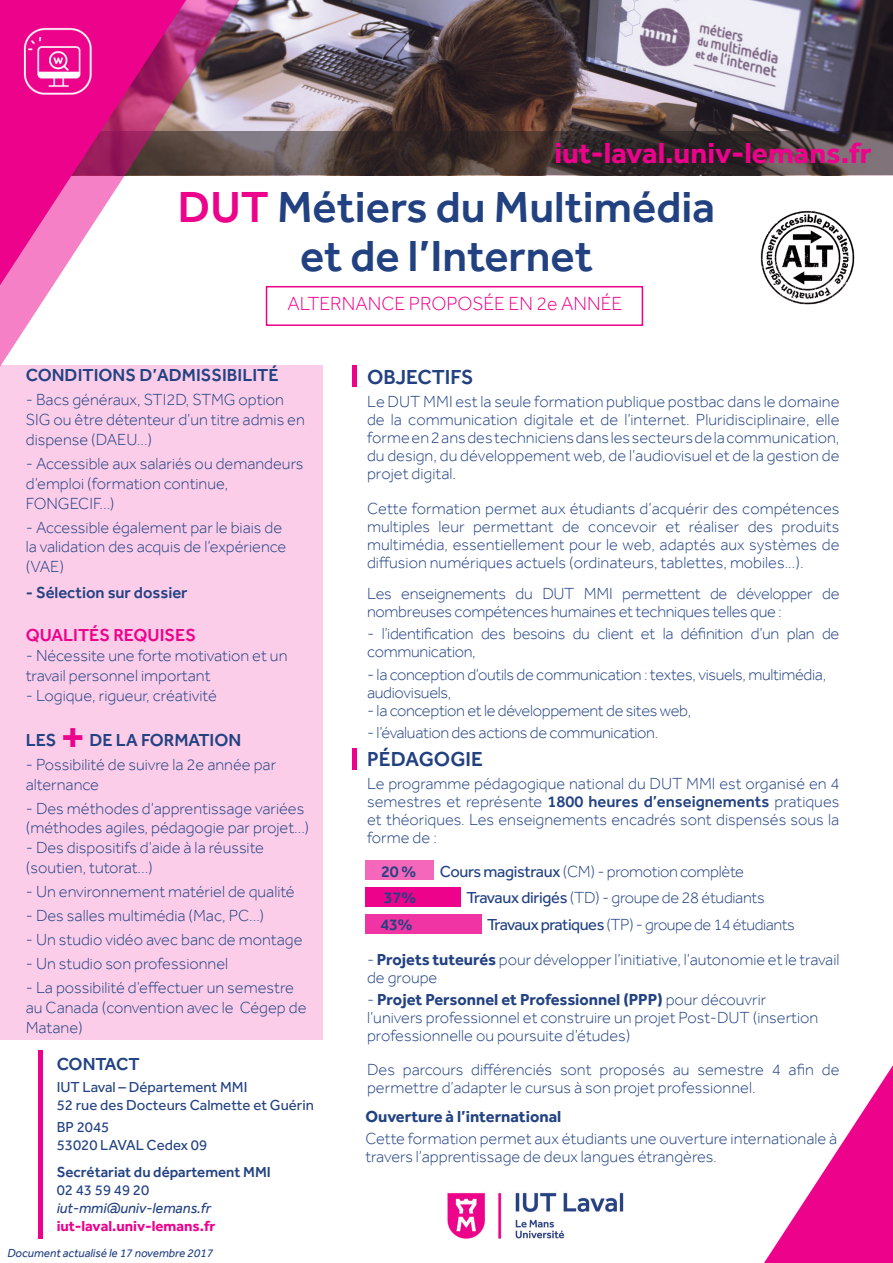
<style>
.page{position:relative;width:893px;height:1263px;background:#fff}
.page>*{position:absolute;margin:0;border:0;box-sizing:border-box;transform-origin:0 0}
.t1{font:500 48px "Effra";color:#ed028c}
.t2{font:500 45px/49.5px "Effra";color:#224181}
.t3{font:500 45px "Effra";color:#ed028c}
.t4{font:700 30px "Effra";color:#ed028c}
.t5{font:500 21px "Effra";color:#224181}
.t6{font:300 19.5px "Effra";color:#ed028c}
.t7{font:500 18px "Effra";color:#224282}
.t8{font:500 18px "Effra";color:#ed028c}
.t9{font:300 16.5px/18px "Effra";color:#224282}
.t10{font:300 16.5px/18px "Effra";letter-spacing:-.02em;color:#224282}
.t11{font:300 16.5px "Effra";letter-spacing:-.03em;color:#224282}
.t12{font:500 16.5px "Effra";letter-spacing:-.02em;color:#224282}
.t13{font:700 16.5px "Effra";color:#224282}
.t14{font:15px/18px "Effra";color:#224282}
.t15{font:500 15px "Effra";color:#224282}
.t16{font:700 15px "Effra";color:#ed028c}
.t17{font:italic 15px "Effra";color:#224282}
.t18{font:italic 12px "Effra";color:#224181}
.s1{font-weight:500}
.s2{font-weight:400}
.s3{font-weight:700}
</style>
<div class="page">
<div style="left:365px;top:861px;width:68px;height:19px;background:#f467ba"></div>
<div style="left:365px;top:887px;width:96px;height:20px;background:#ed028c"></div>
<div style="left:365px;top:914px;width:116px;height:20px;background:#f034a3"></div>
<img style="left:281px;top:0;width:612px;height:131px">
<div style="left:0;top:366px;width:323px;height:674px;background:#fbcde8"></div>
<svg style="left:764px;top:1065px;width:129px;height:198px"></svg>
<hr style="left:352px;top:366px;width:4px;height:21px;background:#ed028c">
<div style="left:38px;top:1050px;width:5px;height:189px;background:#ed028c"></div>
<svg style="left:281px;top:131px;width:612px;height:44px"></svg>
<svg style="left:0;top:0;width:281px;height:367px"></svg>
<svg style="left:0;top:0;width:186px;height:285px"></svg>
<hr style="left:352px;top:748px;width:4px;height:21px;background:#ed028c">
<img style="left:447px;top:1192px;width:177px;height:47px">
<div style="left:266px;top:286px;width:377px;height:40px;border:2px solid #ed028c"></div>
<img style="left:760px;top:210px;width:95px;height:95px">
<img style="left:1px;top:6px;width:115px;height:103px">
<h3 class="t4" style="left:554px;top:135px;width:319px">iut-laval.univ-lemans.fr</h3>
<h2 class="t3" style="left:178px;top:180px;width:30px">DUT</h2>
<h2 class="t2" style="left:300px;top:181px;width:417px;text-indent:-23px">Métiers du Multimédia et de l’Internet</h2>
<p class="t6" style="left:287px;top:291px;width:336px">ALTERNANCE PROPOSÉE EN 2e ANNÉE</p>
<p class="t7" style="left:26px;top:364px;width:254px">Conditions d’admissibilité</p>
<p class="t9" style="left:26px;top:390px;width:281px;line-height:19.8px">- Bacs généraux, STI2D, STMG option<br>SIG ou être détenteur d’un titre admis en dispense (DAEU…)</p>
<p class="t9" style="left:26px;top:453px;width:279px;line-height:19.8px">- Accessible aux salariés ou demandeurs d’emploi (formation continue,<br>FONGECIF...)</p>
<p class="t9" style="left:26px;top:517px;width:262px;line-height:19.8px">- Accessible également par le biais de la validation des acquis de l’expérience (VAE)</p>
<p class="t12" style="left:26px;top:583px;width:163px">- Sélection sur dossier</p>
<p class="t8" style="left:26px;top:624px;width:172px">Qualités requises</p>
<p class="t9" style="left:26px;top:645px;width:263px;line-height:19.8px">- Nécessite une forte motivation et un travail personnel important</p>
<p class="t9" style="left:26px;top:686px;width:193px">- Logique, rigueur, créativité</p>
<p class="t7" style="left:26px;top:729px;width:32px">Les</p>
<h1 class="t1" style="left:60px;top:708px;width:28px">+</h1>
<p class="t7" style="left:89px;top:729px;width:153px">de la formation</p>
<p class="t9" style="left:26px;top:754px;width:252px;line-height:19.8px">- Possibilité de suivre la 2e année par alternance</p>
<p class="t9" style="left:26px;top:798px;width:285px;line-height:19.8px">- Des méthodes d’apprentissage variées (méthodes agiles, pédagogie par projet...)</p>
<p class="t9" style="left:26px;top:838px;width:240px;line-height:19.8px">- Des dispositifs d’aide à la réussite (soutien, tutorat...)</p>
<p class="t9" style="left:26px;top:882px;width:270px">- Un environnement matériel de qualité</p>
<p class="t9" style="left:26px;top:906px;width:240px">- Des salles multimédia (Mac, PC…)</p>
<p class="t9" style="left:26px;top:930px;width:278px">- Un studio vidéo avec banc de montage</p>
<p class="t9" style="left:26px;top:954px;width:204px">- Un studio son professionnel</p>
<p class="t9" style="left:26px;top:978px;width:282px;line-height:19.8px">- La possibilité d’effectuer un semestre au Canada (convention avec le Cégep de<br>Matane)</p>
<p class="t7" style="left:57px;top:1053px;width:84px">Contact</p>
<p class="t14" style="left:57px;top:1078px;width:259px">IUT Laval – Département MMI<br>52 rue des Docteurs Calmette et Guérin</p>
<p class="t14" style="left:57px;top:1118px;width:152px">BP 2045<br>53020 LAVAL Cedex 09</p>
<p class="t15" style="left:57px;top:1163px;width:197px">Secrétariat du département MMI</p>
<p class="t14" style="left:57px;top:1180px;width:94px">02 43 59 49 20</p>
<p class="t17" style="left:57px;top:1199px;width:156px">iut-mmi@univ-lemans.fr</p>
<p class="t16" style="left:57px;top:1216px;width:160px">iut-laval.univ-lemans.fr</p>
<p class="t18" style="left:7px;top:1246px;width:207px">Document actualisé le 17 novembre 2017</p>
<p class="t5" style="left:367px;top:365px;width:108px">Objectifs</p>
<p class="t9" style="left:367px;top:392px;width:474px;text-align:justify">Le DUT MMI est la seule formation publique postbac dans le domaine de la communication digitale et de l’internet. Pluridisciplinaire, elle forme en 2 ans des techniciens dans les secteurs de la communication, du design, du développement web, de l’audiovisuel et de la gestion de projet digital.</p>
<p class="t9" style="left:367px;top:499px;width:474px;text-align:justify">Cette formation permet aux étudiants d’acquérir des compétences multiples leur permettant de concevoir et réaliser des produits multimédia, essentiellement pour le web, adaptés aux systèmes de diffusion numériques actuels (ordinateurs, tablettes, mobiles...).</p>
<p class="t10" style="left:367px;top:584px;width:474px">Les enseignements du DUT MMI permettent de développer de nombreuses compétences humaines et techniques telles que :</p>
<p class="t10" style="left:367px;top:625px;width:474px">- l’identification des besoins du client et la définition d’un plan de communication,</p>
<p class="t10" style="left:367px;top:665px;width:461px">- la conception d’outils de communication : textes, visuels, multimédia, audiovisuels,</p>
<p class="t10" style="left:367px;top:701px;width:326px">- la conception et le développement de sites web,</p>
<p class="t10" style="left:367px;top:723px;width:293px">- l’évaluation des actions de communication.</p>
<p class="t5" style="left:367px;top:747px;width:117px">pédagogie</p>
<p class="t9" style="left:367px;top:774px;width:474px;text-align:justify">Le programme pédagogique national du DUT MMI est organisé en 4 semestres et représente <span class="s1">1800 heures d’enseignements</span> pratiques et théoriques. Les enseignements encadrés sont dispensés sous la forme de :</p>
<p class="t12" style="left:381px;top:861px;width:37px">20 %</p>
<p class="t10" style="left:440px;top:862px;width:305px"><span class="s2">Cours magistraux</span> (CM) - promotion complète</p>
<p class="t12" style="left:384px;top:888px;width:34px">37%</p>
<p class="t10" style="left:466px;top:888px;width:300px"><span class="s2">Travaux dirigés</span> (TD) - groupe de 28 étudiants</p>
<p class="t12" style="left:381px;top:914px;width:34px">43%</p>
<p class="t11" style="left:487px;top:914px;width:309px"><span class="s2">Travaux pratiques</span> (TP) - groupe de 14 étudiants</p>
<p class="t9" style="left:367px;top:950px;width:474px">- <span class="s3">Projets tuteurés</span> pour développer l’initiative, l’autonomie et le travail de groupe</p>
<p class="t9" style="left:367px;top:990px;width:453px">- <span class="s3">Projet Personnel et Professionnel (PPP)</span> pour découvrir l’univers professionnel et construire un projet Post-DUT (insertion professionnelle ou poursuite d’études)</p>
<p class="t9" style="left:367px;top:1060px;width:474px">Des parcours différenciés sont proposés au semestre 4 afin de permettre d’adapter le cursus à son projet professionnel.</p>
<p class="t13" style="left:365px;top:1106px;width:198px">Ouverture à l’international</p>
<p class="t9" style="left:365px;top:1129px;width:473px">Cette formation permet aux étudiants une ouverture internationale à travers l’apprentissage de deux langues étrangères.</p>
</div>
